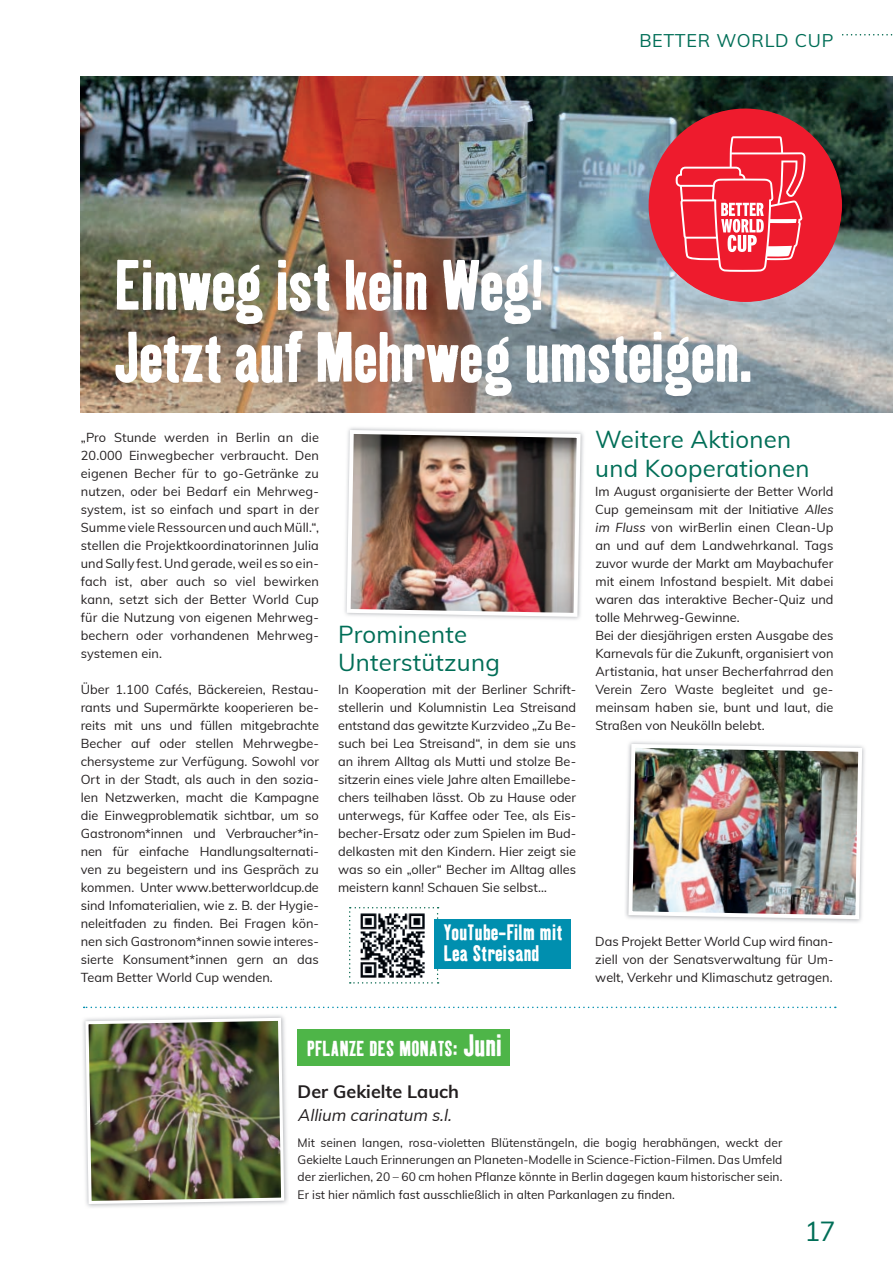
<style>
.page{position:relative;width:893px;height:1263px;background:#fff}
.page>*{position:absolute;margin:0;border:0;box-sizing:border-box;transform-origin:0 0}
.t1{font:69px/72px "Kipp No 1";letter-spacing:-.005em;color:#fff}
.t2{font:27px "Muli";color:#006e57}
.t3{font:24px/28.5px "Muli";letter-spacing:.01em;color:#006e57}
.t4{font:21.6px/21.6px "Kipp No 1";letter-spacing:.02em;color:#fff}
.t5{font:21px "Kipp No 1";letter-spacing:.02em;color:#fff}
.t6{font:700 18px "Muli";color:#231f20}
.t7{font:18px "Muli";letter-spacing:.04em;color:#006e57}
.t8{font:italic 16.5px "Muli";color:#231f20}
.t9{font:12.75px/18px "Muli";color:#231f20;text-align:justify}
.t10{font:12px/17.2px "Muli";color:#231f20;text-align:justify}
.s1{font-style:italic}
.s2{font-size:30px}
</style>
<div class="page">
<svg style="left:842px;top:34px;width:50px;height:2px"></svg>
<img style="left:81px;top:77px;width:812px;height:335px">
<svg style="left:84px;top:1006px;width:752px;height:2px"></svg>
<img style="left:83px;top:1015px;width:205px;height:193px">
<img style="left:84px;top:1016px;width:202px;height:189px">
<div style="left:298px;top:1029px;width:212px;height:36px;background:#4eb548"></div>
<img style="left:345px;top:428px;width:238px;height:191px">
<img style="left:626px;top:742px;width:238px;height:179px">
<svg style="left:349px;top:907px;width:90px;height:76px"></svg>
<div style="left:434px;top:919px;width:136px;height:50px;background:#008faf"></div>
<div style="left:649px;top:109px;width:192px;height:192px;background:#ee1b2d;border-radius:50%"></div>
<svg style="left:676px;top:136px;width:129px;height:136px"></svg>
<h3 class="t7" style="left:639px;top:28px;width:196px">BETTER WORLD CUP</h3>
<h1 class="t1" style="left:115px;top:248px;width:639px">Einweg ist kein Weg!<br>Jetzt auf Mehrweg umsteigen.</h1>
<p class="t9" style="left:81px;top:428px;width:240px">„Pro Stunde werden in Berlin an die 20.000 Einwegbecher verbraucht. Den eigenen Becher für to go-Getränke zu nutzen, oder bei Bedarf ein Mehrweg&shy;system, ist so einfach und spart in der Summe viele Ressourcen und auch Müll.“, stellen die Projektkoordinatorinnen Julia und Sally fest. Und gerade, weil es so ein&shy;fach ist, aber auch so viel bewirken kann, setzt sich der Better World Cup für die Nutzung von eigenen Mehrweg&shy;bechern oder vorhandenen Mehrweg&shy;systemen ein.</p>
<p class="t9" style="left:81px;top:680px;width:240px">Über 1.100 Cafés, Bäckereien, Restau&shy;rants und Supermärkte kooperieren be&shy;reits mit uns und füllen mitgebrachte Becher auf oder stellen Mehrwegbe&shy;chersysteme zur Verfügung. Sowohl vor Ort in der Stadt, als auch in den sozia&shy;len Netzwerken, macht die Kampagne die Einwegproblematik sichtbar, um so Gastronom*innen und Verbraucher*in&shy;nen für einfache Handlungsalternati&shy;ven zu begeistern und ins Gespräch zu kommen. Unter www.betterworldcup.de sind Infomaterialien, wie z. B. der Hygie&shy;neleitfaden zu finden. Bei Fragen kön&shy;nen sich Gastronom*innen sowie interes&shy;sierte Konsument*innen gern an das Team Better World Cup wenden.</p>
<h3 class="t3" style="left:338px;top:619px;width:163px">Prominente<br>Unterstützung</h3>
<p class="t9" style="left:338px;top:680px;width:240px">In Kooperation mit der Berliner Schrift&shy;stellerin und Kolumnistin Lea Streisand entstand das gewitzte Kurzvideo „Zu Be&shy;such bei Lea Streisand“, in dem sie uns an ihrem Alltag als Mutti und stolze Be&shy;sitzerin eines viele Jahre alten Emaillebe&shy;chers teilhaben lässt. Ob zu Hause oder unterwegs, für Kaffee oder Tee, als Eis&shy;becher-Ersatz oder zum Spielen im Bud&shy;delkasten mit den Kindern. Hier zeigt sie was so ein „oller“ Becher im Alltag alles meistern kann! Schauen Sie selbst…</p>
<h3 class="t4" style="left:444px;top:921px;width:120px">YouTube-Film mit<br>Lea Streisand</h3>
<h3 class="t3" style="left:595px;top:424px;width:216px">Weitere Aktionen und Kooperationen</h3>
<p class="t9" style="left:595px;top:482px;width:241px;text-align:left">Im August organisierte der Better World Cup gemeinsam mit der Initiative <span class="s1">Alles im Fluss</span> von wirBerlin einen Clean-Up an und auf dem Landwehrkanal. Tags zuvor wurde der Markt am Maybachufer mit einem Infostand bespielt. Mit dabei waren das interaktive Becher-Quiz und tolle Mehrweg-Gewinne.<br>Bei der diesjährigen ersten Ausgabe des Karnevals für die Zukunft, organisiert von Artistania, hat unser Becherfahrrad den Verein Zero Waste begleitet und ge&shy;meinsam haben sie, bunt und laut, die Straßen von Neukölln belebt.</p>
<p class="t9" style="left:595px;top:932px;width:240px">Das Projekt Better World Cup wird finan&shy;ziell von der Senatsverwaltung für Um&shy;welt, Verkehr und Klimaschutz getragen.</p>
<h3 class="t5" style="left:307px;top:1036px;width:196px">PFLANZE DES MONATS: <span class="s2">Juni</span></h3>
<h3 class="t6" style="left:298px;top:1078px;width:163px">Der Gekielte Lauch</h3>
<p class="t8" style="left:298px;top:1102px;width:159px">Allium carinatum s.l.</p>
<p class="t10" style="left:298px;top:1133px;width:486px">Mit seinen langen, rosa-violetten Blütenstängeln, die bogig herabhängen, weckt der Gekielte Lauch Erinnerungen an Planeten-Modelle in Science-Fiction-Filmen. Das Umfeld der zierlichen, 20 – 60 cm hohen Pflanze könnte in Berlin dagegen kaum historischer sein.<br>Er ist hier nämlich fast ausschließlich in alten Parkanlagen zu finden.</p>
<h2 class="t2" style="left:804px;top:1212px;width:33px">17</h2>
</div>
